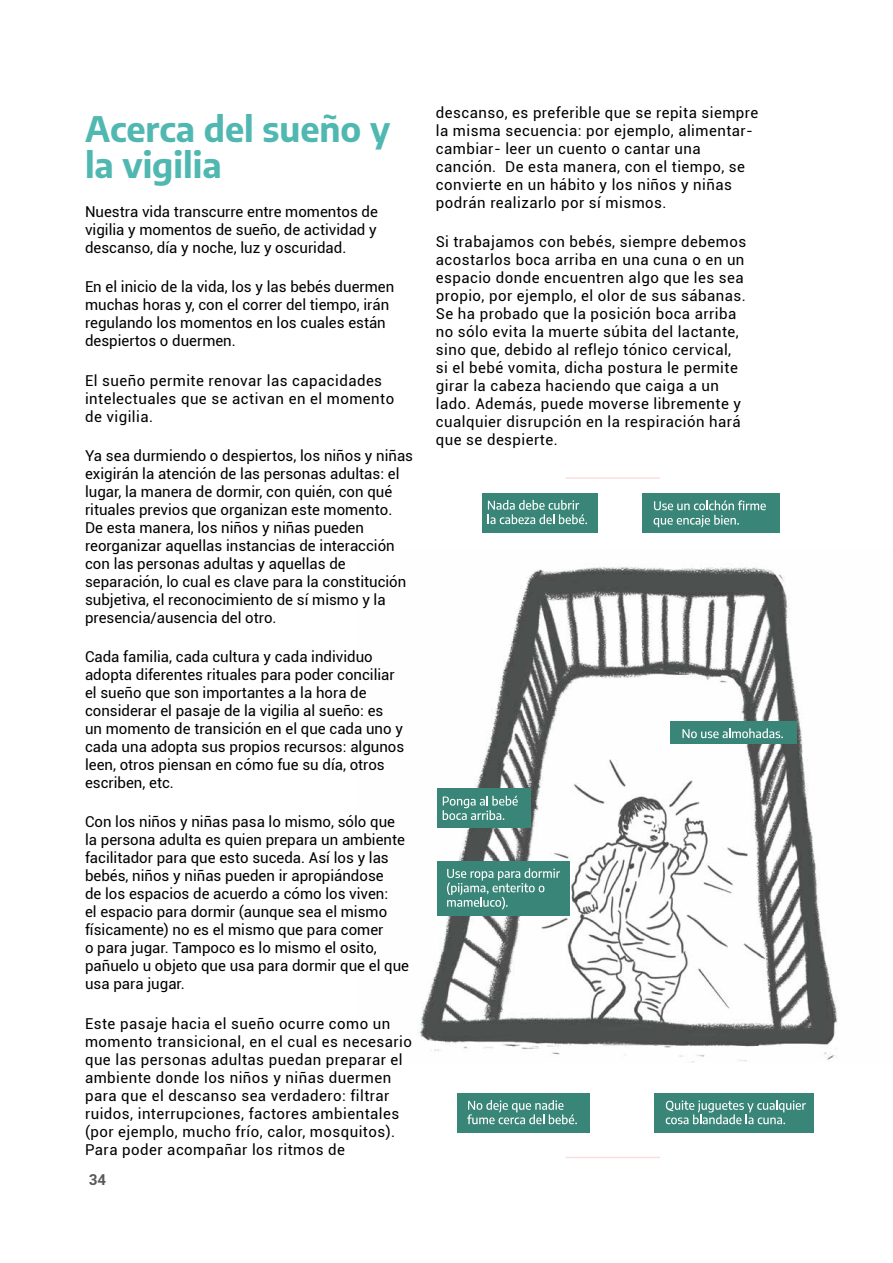
<style>
.page{position:relative;width:893px;height:1263px;background:#fff}
.page>*{position:absolute;margin:0;border:0;box-sizing:border-box;transform-origin:0 0}
.t1{font:700 34.5px/36px "Encode Sans";color:#50b8b1}
.t2{font:15px/18px "Roboto";color:#000}
.t3{font:15px/18px "Roboto";letter-spacing:.03em;color:#000}
.t4{font:700 15px "Roboto";color:#58595b}
</style>
<div class="page">
<img style="left:418px;top:566px;width:420px;height:496px">
<hr style="left:566px;top:1157px;width:94px;height:1px;background:#f9e0de">
<hr style="left:566px;top:477px;width:94px;height:2px;background:#f9e0de">
<div style="left:437px;top:789px;width:93px;height:39px;background:#398678"></div>
<div style="left:482px;top:493px;width:116px;height:40px;background:#398678"></div>
<div style="left:438px;top:862px;width:132px;height:54px;background:#398678"></div>
<div style="left:457px;top:1093px;width:133px;height:40px;background:#398678"></div>
<div style="left:654px;top:1093px;width:159px;height:40px;background:#398678"></div>
<div style="left:670px;top:722px;width:127px;height:22px;background:#398678"></div>
<svg style="left:488px;top:500px;width:99px;height:24px"></svg>
<svg style="left:443px;top:796px;width:75px;height:24px"></svg>
<svg style="left:467px;top:1100px;width:110px;height:24px"></svg>
<svg style="left:666px;top:1100px;width:140px;height:24px"></svg>
<svg style="left:682px;top:728px;width:101px;height:10px"></svg>
<svg style="left:447px;top:868px;width:113px;height:41px"></svg>
<div style="left:642px;top:493px;width:137px;height:40px;background:#398678"></div>
<svg style="left:654px;top:500px;width:112px;height:27px"></svg>
<h1 class="t1" style="left:85px;top:109px;width:307px">Acerca del sueño y la vigilia</h1>
<p class="t2" style="left:85px;top:202px;width:294px;text-align:justify">Nuestra vida transcurre entre momentos de vigilia y momentos de sueño, de actividad y descanso, día y noche, luz y oscuridad.</p>
<p class="t2" style="left:85px;top:277px;width:311px">En el inicio de la vida, los y las bebés duermen muchas horas y, con el correr del tiempo, irán regulando los momentos en los cuales están despiertos o duermen.</p>
<p class="t3" style="left:85px;top:371px;width:311px">El sueño permite renovar las capacidades intelectuales que se activan en el momento de vigilia.</p>
<p class="t2" style="left:85px;top:446px;width:330px">Ya sea durmiendo o despiertos, los niños y niñas exigirán la atención de las personas adultas: el lugar, la manera de dormir, con quién, con qué rituales previos que organizan este momento.<br>De esta manera, los niños y niñas pueden reorganizar aquellas instancias de interacción con las personas adultas y aquellas de separación, lo cual es clave para la constitución subjetiva, el reconocimiento de sí mismo y la presencia/ausencia del otro.</p>
<p class="t2" style="left:85px;top:647px;width:321px">Cada familia, cada cultura y cada individuo adopta diferentes rituales para poder conciliar el sueño que son importantes a la hora de considerar el pasaje de la vigilia al sueño: es<br>un momento de transición en el que cada uno y cada una adopta sus propios recursos: algunos leen, otros piensan en cómo fue su día, otros escriben, etc.</p>
<p class="t2" style="left:85px;top:812px;width:326px">Con los niños y niñas pasa lo mismo, sólo que la persona adulta es quien prepara un ambiente facilitador para que esto suceda. Así los y las bebés, niños y niñas pueden ir apropiándose<br>de los espacios de acuerdo a cómo los viven:<br>el espacio para dormir (aunque sea el mismo físicamente) no es el mismo que para comer<br>o para jugar. Tampoco es lo mismo el osito, pañuelo u objeto que usa para dormir que el que usa para jugar.</p>
<p class="t3" style="left:85px;top:1014px;width:328px">Este pasaje hacia el sueño ocurre como un momento transicional, en el cual es necesario que las personas adultas puedan preparar el ambiente donde los niños y niñas duermen para que el descanso sea verdadero: filtrar ruidos, interrupciones, factores ambientales (por ejemplo, mucho frío, calor, mosquitos).<br>Para poder acompañar los ritmos de</p>
<p class="t4" style="left:89px;top:1169px;width:19px">34</p>
<p class="t3" style="left:436px;top:103px;width:324px">descanso, es preferible que se repita siempre la misma secuencia: por ejemplo, alimentar&shy;cambiar- leer un cuento o cantar una canción. De esta manera, con el tiempo, se convierte en un hábito y los niños y niñas podrán realizarlo por sí mismos.</p>
<p class="t3" style="left:436px;top:232px;width:312px">Si trabajamos con bebés, siempre debemos acostarlos boca arriba en una cuna o en un espacio donde encuentren algo que les sea propio, por ejemplo, el olor de sus sábanas.<br>Se ha probado que la posición boca arriba no sólo evita la muerte súbita del lactante, sino que, debido al reflejo tónico cervical, si el bebé vomita, dicha postura le permite girar la cabeza haciendo que caiga a un lado. Además, puede moverse libremente y cualquier disrupción en la respiración hará que se despierte.</p>
</div>
